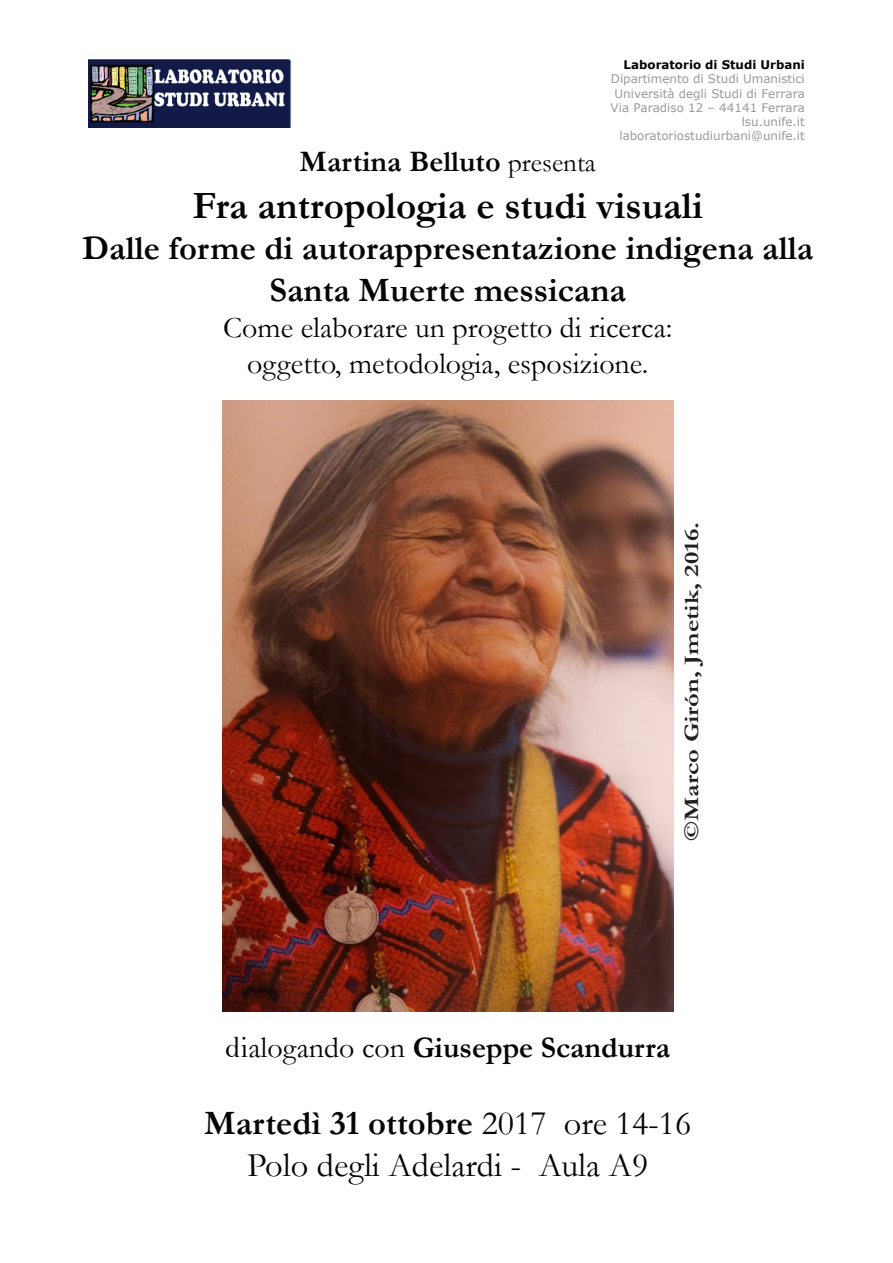
<style>
.page{position:relative;width:893px;height:1263px;background:#fff}
.page>*{position:absolute;margin:0;border:0;box-sizing:border-box;transform-origin:0 0}
.t1{font:700 39px "Garamond";color:#050504}
.t2{font:700 34.5px/41.4px "Garamond";color:#050504;text-align:center}
.t3{font:34.5px/41.4px "Garamond";color:#050504;text-align:center}
.t4{font:30px/36px "Garamond";color:#050504;text-align:center}
.t5{font:700 30px "Garamond";color:#050504}
.t6{font:700 20.7px "Garamond";color:#231f20;scale:1.28 1}
.t7{font:11.85px/14.2px "Verdana";color:#999;text-align:right}
.t8{font:700 11.85px "Verdana";color:#050504}
.s1{font-weight:400;font-size:27px}
.s2{font-family:"Bell";font-weight:400}
.s3{font-weight:400}
.s4{font-weight:700}
</style>
<div class="page">
<img style="left:88px;top:60px;width:203px;height:67px">
<img style="left:222px;top:400px;width:451px;height:611px">
<p class="t8" style="left:624px;top:56px;width:183px">Laboratorio di Studi Urbani</p>
<p class="t7" style="left:611px;top:72px;width:196px">Dipartimento di Studi Umanistici<br>Università degli Studi di Ferrara<br>Via Paradiso 12 – 44141 Ferrara lsu.unife.it laboratoriostudiurbani@unife.it</p>
<h3 class="t5" style="left:300px;top:141px;width:298px">Martina Belluto <span class="s1">presenta</span></h3>
<h1 class="t1" style="left:193px;top:179px;width:512px">Fra antropologia e studi visuali</h1>
<h2 class="t2" style="left:82px;top:228px;width:732px">Dalle forme di autorappresentazione indigena alla<br>Santa Muerte messicana</h2>
<h3 class="t4" style="left:223px;top:309px;width:451px">Come elaborare un progetto di ricerca: oggetto, metodologia, esposizione.</h3>
<h3 class="t6" style="left:678px;top:841px;width:251px;rotate:-90deg">©Marco Girón, Jmetik, 2016.</h3>
<h3 class="t5" style="left:225px;top:1027px;width:447px"><span class="s2">di</span><span class="s3">alogando con</span> Giuseppe Scandurra</h3>
<h2 class="t3" style="left:204px;top:1102px;width:489px"><span class="s4">Martedì 31 ottobre</span> 2017 ore 14-16<br>Polo degli Adelardi - Aula A9</h2>
</div>
